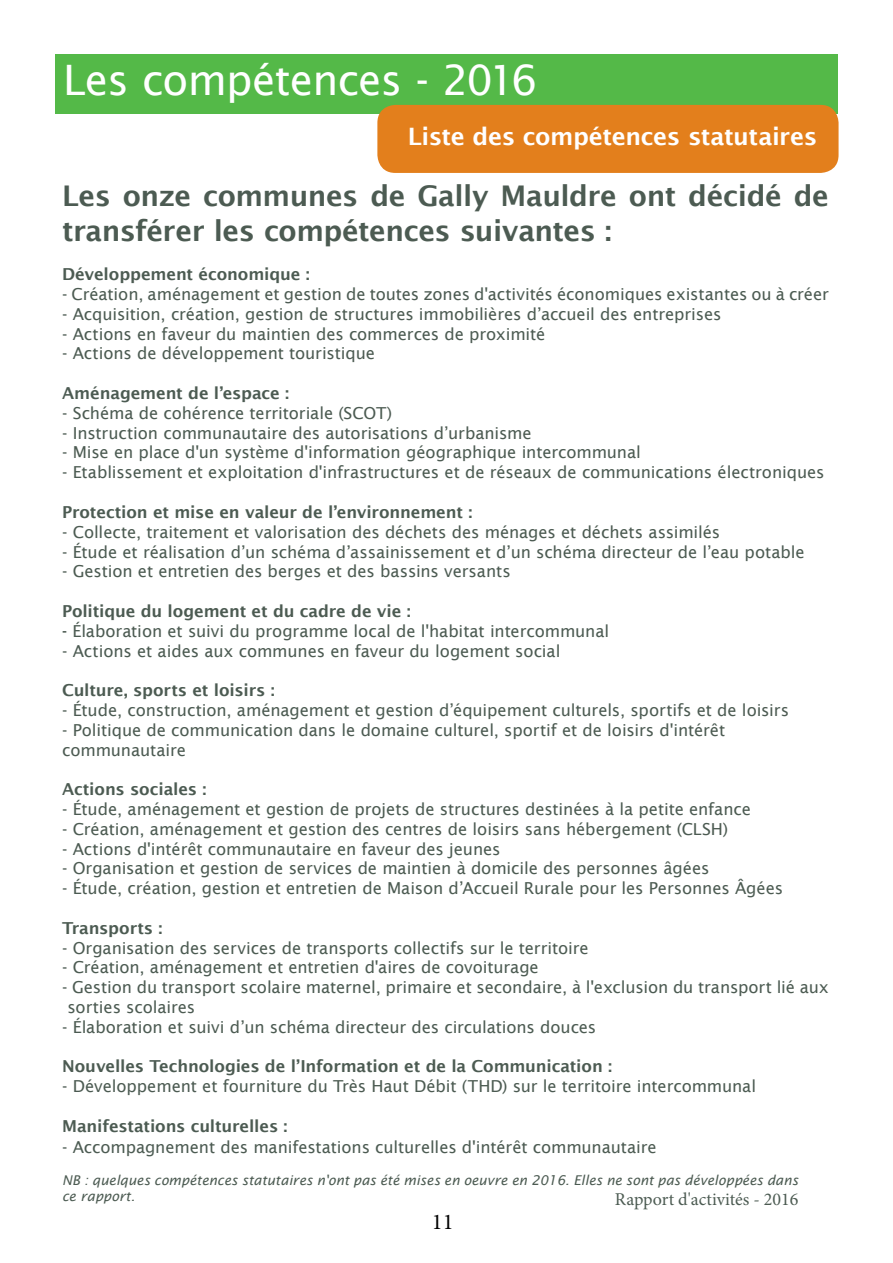
<style>
.page{position:relative;width:893px;height:1263px;background:#fff}
.page>*{position:absolute;margin:0;border:0;box-sizing:border-box;transform-origin:0 0}
.t1{font:42px "Lucida Sans";letter-spacing:-.02em;color:#fff}
.t2{font:600 28.5px/34.2px "Lucida Sans";letter-spacing:-.02em;color:#4c5b52}
.t3{font:600 24px "Lucida Sans";letter-spacing:-.02em;color:#fff}
.t4{font:22.5px "Minion Pro";color:#000}
.t5{font:18px "Minion Pro";color:#4c5b52}
.t6{font:16.5px/19.8px "Lucida Sans";letter-spacing:-.005em;color:#4c5b52}
.t7{font:600 16.5px "Lucida Sans";letter-spacing:-.01em;color:#4c5b52}
.t8{font:italic 13.5px/16.2px "Lucida Sans";color:#4c5b52}
.s1{font-weight:600}
</style>
<div class="page">
<div style="left:55px;top:54px;width:782px;height:60px;background:#54b948"></div>
<div style="left:377px;top:105px;width:461px;height:68px;background:#e37f1c;border-radius:18px"></div>
<h1 class="t1" style="left:63px;top:56px;width:476px">Les compétences - 2016</h1>
<h3 class="t3" style="left:408px;top:122px;width:411px">Liste des compétences statutaires</h3>
<h2 class="t2" style="left:62px;top:179px;width:768px">Les onze communes de Gally Mauldre ont décidé de transférer les compétences suivantes :</h2>
<p class="t7" style="left:62px;top:265px;width:249px">Développement économique :</p>
<p class="t6" style="left:62px;top:284px;width:768px">- Création, aménagement et gestion de toutes zones d'activités économiques existantes ou à créer</p>
<p class="t6" style="left:62px;top:304px;width:661px">- Acquisition, création, gestion de structures immobilières d’accueil des entreprises</p>
<p class="t6" style="left:62px;top:324px;width:485px">- Actions en faveur du maintien des commerces de proximité</p>
<p class="t6" style="left:62px;top:344px;width:314px">- Actions de développement touristique</p>
<p class="t7" style="left:62px;top:384px;width:228px">Aménagement de l’espace :</p>
<p class="t6" style="left:62px;top:403px;width:332px">- Schéma de cohérence territoriale (SCOT)</p>
<p class="t6" style="left:62px;top:423px;width:471px">- Instruction communautaire des autorisations d’urbanisme</p>
<p class="t6" style="left:62px;top:443px;width:580px">- Mise en place d'un système d'information géographique intercommunal</p>
<p class="t6" style="left:62px;top:462px;width:764px">- Etablissement et exploitation d'infrastructures et de réseaux de communications électroniques</p>
<p class="t7" style="left:62px;top:503px;width:412px">Protection et mise en valeur de l’environnement :</p>
<p class="t6" style="left:62px;top:522px;width:660px">- Collecte, traitement et valorisation des déchets des ménages et déchets assimilés</p>
<p class="t6" style="left:62px;top:542px;width:744px">- Étude et réalisation d’un schéma d’assainissement et d’un schéma directeur de l’eau potable</p>
<p class="t6" style="left:62px;top:561px;width:450px">- Gestion et entretien des berges et des bassins versants</p>
<p class="t7" style="left:62px;top:602px;width:350px">Politique du logement et du cadre de vie :</p>
<p class="t6" style="left:62px;top:621px;width:549px"><span class="s1">-</span> Élaboration et suivi du programme local de l'habitat intercommunal</p>
<p class="t6" style="left:62px;top:641px;width:500px">- Actions et aides aux communes en faveur du logement social</p>
<p class="t7" style="left:62px;top:681px;width:214px">Culture, sports et loisirs :</p>
<p class="t6" style="left:62px;top:700px;width:728px">- Étude, construction, aménagement et gestion d’équipement culturels, sportifs et de loisirs</p>
<p class="t6" style="left:62px;top:720px;width:665px">- Politique de communication dans le domaine culturel, sportif et de loisirs d'intérêt communautaire</p>
<p class="t7" style="left:62px;top:780px;width:146px">Actions sociales :</p>
<p class="t6" style="left:62px;top:799px;width:690px">- Étude, aménagement et gestion de projets de structures destinées à la petite enfance</p>
<p class="t6" style="left:62px;top:819px;width:667px">- Création, aménagement et gestion des centres de loisirs sans hébergement (CLSH)</p>
<p class="t6" style="left:62px;top:839px;width:440px">- Actions d'intérêt communautaire en faveur des jeunes</p>
<p class="t6" style="left:62px;top:858px;width:649px">- Organisation et gestion de services de maintien à domicile des personnes âgées</p>
<p class="t6" style="left:62px;top:878px;width:722px">- Étude, création, gestion et entretien de Maison d’Accueil Rurale pour les Personnes Âgées</p>
<p class="t7" style="left:62px;top:918px;width:102px">Transports :</p>
<p class="t6" style="left:62px;top:938px;width:528px">- Organisation des services de transports collectifs sur le territoire</p>
<p class="t6" style="left:62px;top:957px;width:478px">- Création, aménagement et entretien d'aires de covoiturage</p>
<p class="t6" style="left:67px;top:977px;width:763px;text-indent:-5px">- Gestion du transport scolaire maternel, primaire et secondaire, à l'exclusion du transport lié aux sorties scolaires</p>
<p class="t6" style="left:62px;top:1017px;width:536px">- Élaboration et suivi d’un schéma directeur des circulations douces</p>
<p class="t7" style="left:62px;top:1057px;width:551px">Nouvelles Technologies de l’Information et de la Communication :</p>
<p class="t6" style="left:62px;top:1076px;width:695px">- Développement et fourniture du Très Haut Débit (THD) sur le territoire intercommunal</p>
<p class="t7" style="left:62px;top:1116px;width:227px">Manifestations culturelles :</p>
<p class="t6" style="left:62px;top:1137px;width:596px">- Accompagnement des manifestations culturelles d'intérêt communautaire</p>
<p class="t8" style="left:62px;top:1171px;width:738px">NB : quelques compétences statutaires n'ont pas été mises en oeuvre en 2016. Elles ne sont pas développées dans ce rapport.</p>
<p class="t5" style="left:615px;top:1188px;width:185px">Rapport d'activités - 2016</p>
<h3 class="t4" style="left:432px;top:1207px;width:23px">11</h3>
</div>
